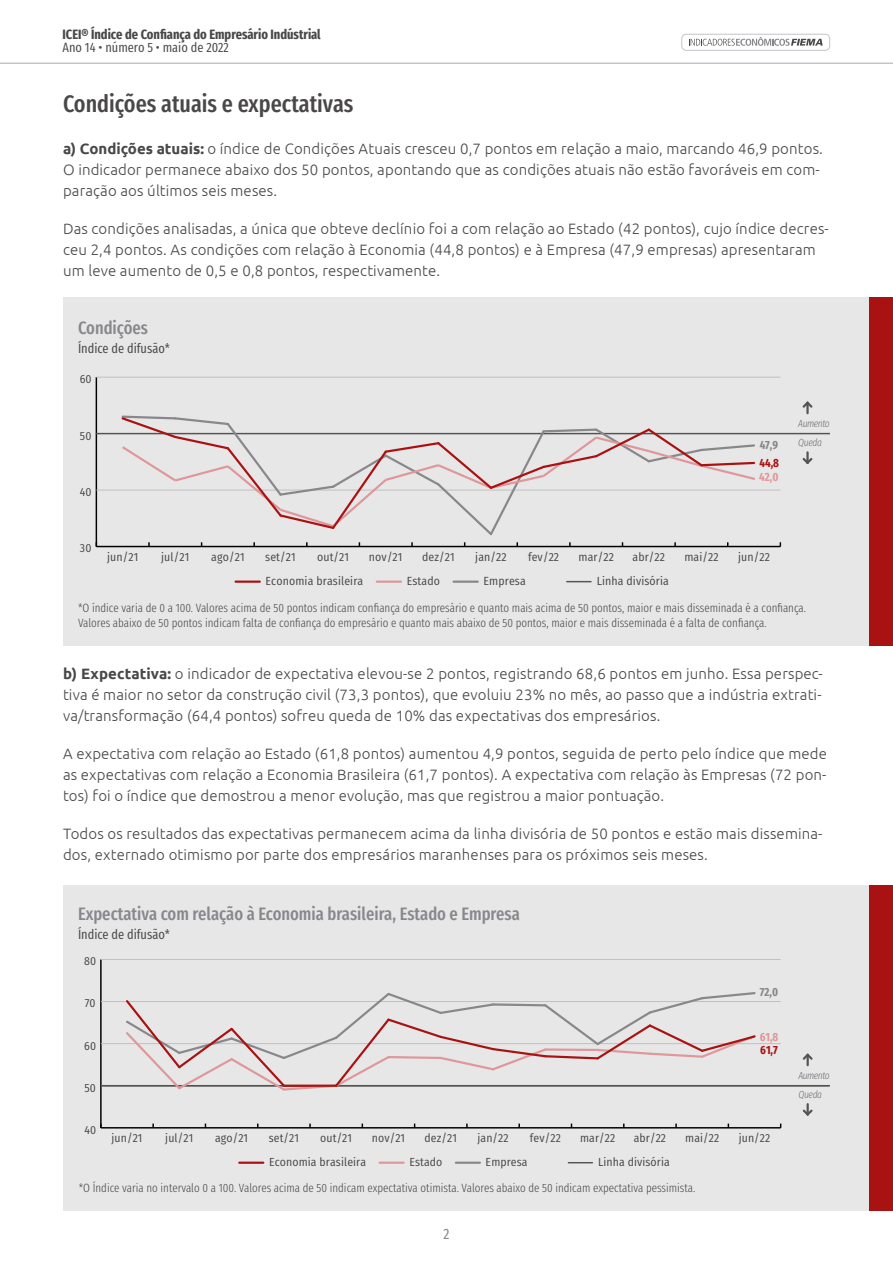
<style>
.page{position:relative;width:893px;height:1263px;background:#fff}
.page>*{position:absolute;margin:0;border:0;box-sizing:border-box;transform-origin:0 0}
.t1{font:500 24px "Fira Sans Compressed";color:#494748}
.t2{font:500 18px "Fira Sans Compressed";color:#89878c}
.t3{font:300 15px/21px "Ubuntu";letter-spacing:.01em;color:#494748}
.t4{font:15px "Fira Sans Compressed";color:#89878c}
.t5{font:13.5px "Fira Sans Compressed";color:#494748}
.t6{font:700 13.5px "Fira Sans Compressed";color:#494748}
.t7{font:300 12px/14.4px "Fira Sans Compressed";color:#494748}
.t8{font:11.85px "Fira Sans Condensed";letter-spacing:.01em;color:#474446}
.t9{font:700 11.85px "Fira Sans Compressed";color:#de989b}
.t10{font:700 11.85px "Fira Sans Compressed";color:#aa1212}
.t11{font:700 11.85px "Fira Sans Compressed";color:#88878b}
.t12{font:11.7px "Fira Sans Condensed";letter-spacing:.01em;color:#474446}
.t13{font:italic 300 10.35px "Fira Sans Compressed";letter-spacing:-.045em;color:#717176}
.t14{font:italic 300 10.2px "Fira Sans Compressed";letter-spacing:-.045em;color:#717176}
.s1{font-weight:700}
</style>
<div class="page">
<div style="left:681px;top:34px;width:149px;height:17px;border:1px solid #c3c5ca;border-radius:4px"></div>
<svg style="left:689px;top:37px;width:134px;height:9px"></svg>
<hr style="left:0;top:62px;width:893px;height:2px;background:#c3c5ca">
<div style="left:63px;top:298px;width:830px;height:348px;background:#e7e7e7"></div>
<div style="left:870px;top:298px;width:23px;height:348px;background:#a91212"></div>
<svg style="left:802px;top:402px;width:10px;height:12px"></svg>
<svg style="left:802px;top:451px;width:10px;height:13px"></svg>
<svg style="left:567px;top:581px;width:24px;height:1px"></svg>
<hr style="left:377px;top:580px;width:24px;height:3px;background:#de989b">
<hr style="left:236px;top:580px;width:24px;height:3px;background:#aa1212">
<hr style="left:454px;top:580px;width:24px;height:3px;background:#88878b">
<hr style="left:96px;top:546px;width:684px;height:1px;background:#000">
<hr style="left:96px;top:377px;width:1px;height:169px;background:#000">
<hr style="left:96px;top:490px;width:684px;height:1px;background:#c0c0c0">
<hr style="left:97px;top:433px;width:733px;height:1px;background:#525552">
<hr style="left:96px;top:377px;width:684px;height:1px;background:#c0c0c0">
<svg style="left:120px;top:415px;width:637px;height:131px"></svg>
<div style="left:63px;top:885px;width:830px;height:325px;background:#e7e7e7"></div>
<div style="left:870px;top:885px;width:23px;height:325px;background:#a91212"></div>
<svg style="left:803px;top:1054px;width:10px;height:12px"></svg>
<svg style="left:803px;top:1103px;width:10px;height:13px"></svg>
<svg style="left:568px;top:1162px;width:24px;height:1px"></svg>
<hr style="left:380px;top:1161px;width:24px;height:3px;background:#de989b">
<hr style="left:239px;top:1161px;width:24px;height:3px;background:#aa1212">
<hr style="left:456px;top:1161px;width:24px;height:3px;background:#88878b">
<hr style="left:101px;top:1127px;width:680px;height:1px;background:#000">
<hr style="left:100px;top:959px;width:2px;height:169px;background:#000">
<hr style="left:102px;top:1085px;width:728px;height:1px;background:#525552">
<hr style="left:101px;top:1043px;width:680px;height:1px;background:#c0c0c0">
<hr style="left:101px;top:1001px;width:680px;height:1px;background:#c0c0c0">
<hr style="left:101px;top:959px;width:680px;height:1px;background:#c0c0c0">
<hr style="left:101px;top:1085px;width:728px;height:1px;background:#525552">
<svg style="left:124px;top:992px;width:633px;height:99px"></svg>
<p class="t6" style="left:62px;top:23px;width:260px">ICEI® Índice de Confiança do Empresário Indústrial</p>
<p class="t5" style="left:62px;top:37px;width:168px">Ano 14 • número 5 • maio de 2022</p>
<h1 class="t1" style="left:63px;top:85px;width:292px">Condições atuais e expectativas</h1>
<p class="t3" style="left:63px;top:138px;width:761px"><span class="s1">a) Condições atuais:</span> o índice de Condições Atuais cresceu 0,7 pontos em relação a maio, marcando 46,9 pontos.<br>O indicador permanece abaixo dos 50 pontos, apontando que as condições atuais não estão favoráveis em com&shy;paração aos últimos seis meses.</p>
<p class="t3" style="left:63px;top:218px;width:767px">Das condições analisadas, a única que obteve declínio foi a com relação ao Estado (42 pontos), cujo índice decres&shy;ceu 2,4 pontos. As condições com relação à Economia (44,8 pontos) e à Empresa (47,9 empresas) apresentaram um leve aumento de 0,5 e 0,8 pontos, respectivamente.</p>
<p class="t2" style="left:78px;top:313px;width:72px">Condições</p>
<p class="t5" style="left:78px;top:338px;width:93px">Índice de difusão*</p>
<p class="t8" style="left:80px;top:370px;width:14px">60</p>
<p class="t8" style="left:80px;top:427px;width:13px">50</p>
<p class="t8" style="left:80px;top:483px;width:13px">40</p>
<p class="t11" style="left:760px;top:435px;width:20px">47,9</p>
<p class="t10" style="left:759px;top:453px;width:21px">44,8</p>
<p class="t9" style="left:759px;top:467px;width:21px">42,0</p>
<p class="t13" style="left:798px;top:416px;width:33px">Aumento</p>
<p class="t13" style="left:798px;top:435px;width:25px">Queda</p>
<p class="t8" style="left:80px;top:539px;width:13px">30</p>
<p class="t8" style="left:107px;top:548px;width:33px">jun/21</p>
<p class="t8" style="left:161px;top:548px;width:30px">jul/21</p>
<p class="t8" style="left:211px;top:548px;width:35px">ago/21</p>
<p class="t8" style="left:265px;top:548px;width:32px">set/21</p>
<p class="t8" style="left:317px;top:548px;width:34px">out/21</p>
<p class="t8" style="left:369px;top:548px;width:35px">nov/21</p>
<p class="t8" style="left:422px;top:548px;width:34px">dez/21</p>
<p class="t8" style="left:475px;top:548px;width:33px">jan/22</p>
<p class="t8" style="left:528px;top:548px;width:33px">fev/22</p>
<p class="t8" style="left:578px;top:548px;width:37px">mar/22</p>
<p class="t8" style="left:632px;top:548px;width:34px">abr/22</p>
<p class="t8" style="left:684px;top:548px;width:36px">mai/22</p>
<p class="t8" style="left:738px;top:548px;width:33px">jun/22</p>
<p class="t8" style="left:266px;top:572px;width:99px">Economia brasileira</p>
<p class="t8" style="left:407px;top:572px;width:35px">Estado</p>
<p class="t8" style="left:483px;top:572px;width:44px">Empresa</p>
<p class="t8" style="left:597px;top:572px;width:74px">Linha divisória</p>
<p class="t7" style="left:78px;top:601px;width:730px">*O índice varia de 0 a 100. Valores acima de 50 pontos indicam confiança do empresário e quanto mais acima de 50 pontos, maior e mais disseminada é a confiança.<br>Valores abaixo de 50 pontos indicam falta de confiança do empresário e quanto mais abaixo de 50 pontos, maior e mais disseminada é a falta de confiança.</p>
<p class="t3" style="left:63px;top:662px;width:761px;text-align:justify"><span class="s1">b) Expectativa:</span> o indicador de expectativa elevou-se 2 pontos, registrando 68,6 pontos em junho. Essa perspec&shy;tiva é maior no setor da construção civil (73,3 pontos), que evoluiu 23% no mês, ao passo que a indústria extrati&shy;va/transformação (64,4 pontos) sofreu queda de 10% das expectativas dos empresários.</p>
<p class="t3" style="left:63px;top:742px;width:765px;text-align:justify">A expectativa com relação ao Estado (61,8 pontos) aumentou 4,9 pontos, seguida de perto pelo índice que mede as expectativas com relação a Economia Brasileira (61,7 pontos). A expectativa com relação às Empresas (72 pon&shy;tos) foi o índice que demostrou a menor evolução, mas que registrou a maior pontuação.</p>
<p class="t3" style="left:63px;top:822px;width:761px">Todos os resultados das expectativas permanecem acima da linha divisória de 50 pontos e estão mais dissemina&shy;dos, externado otimismo por parte dos empresários maranhenses para os próximos seis meses.</p>
<p class="t2" style="left:78px;top:899px;width:443px">Expectativa com relação à Economia brasileira, Estado e Empresa</p>
<p class="t5" style="left:78px;top:924px;width:93px">Índice de difusão*</p>
<p class="t12" style="left:84px;top:952px;width:13px">80</p>
<p class="t12" style="left:85px;top:995px;width:12px">70</p>
<p class="t12" style="left:84px;top:1037px;width:13px">60</p>
<p class="t12" style="left:85px;top:1079px;width:13px">50</p>
<p class="t12" style="left:84px;top:1121px;width:13px">40</p>
<p class="t11" style="left:760px;top:982px;width:20px">72,0</p>
<p class="t9" style="left:760px;top:1027px;width:20px">61,8</p>
<p class="t10" style="left:760px;top:1040px;width:19px">61,7</p>
<p class="t12" style="left:112px;top:1129px;width:32px">jun/21</p>
<p class="t12" style="left:165px;top:1129px;width:29px">jul/21</p>
<p class="t12" style="left:215px;top:1129px;width:35px">ago/21</p>
<p class="t12" style="left:269px;top:1129px;width:32px">set/21</p>
<p class="t12" style="left:320px;top:1129px;width:33px">out/21</p>
<p class="t12" style="left:372px;top:1129px;width:35px">nov/21</p>
<p class="t12" style="left:425px;top:1129px;width:34px">dez/21</p>
<p class="t12" style="left:477px;top:1129px;width:33px">jan/22</p>
<p class="t12" style="left:530px;top:1129px;width:32px">fev/22</p>
<p class="t12" style="left:580px;top:1129px;width:37px">mar/22</p>
<p class="t12" style="left:634px;top:1129px;width:34px">abr/22</p>
<p class="t12" style="left:685px;top:1129px;width:36px">mai/22</p>
<p class="t12" style="left:739px;top:1129px;width:33px">jun/22</p>
<p class="t12" style="left:269px;top:1153px;width:99px">Economia brasileira</p>
<p class="t12" style="left:409px;top:1153px;width:35px">Estado</p>
<p class="t12" style="left:486px;top:1153px;width:43px">Empresa</p>
<p class="t12" style="left:598px;top:1153px;width:73px">Linha divisória</p>
<p class="t7" style="left:79px;top:1181px;width:618px">*O Índice varia no intervalo 0 a 100. Valores acima de 50 indicam expectativa otimista. Valores abaixo de 50 indicam expectativa pessimista.</p>
<p class="t4" style="left:443px;top:1222px;width:8px">2</p>
<p class="t14" style="left:798px;top:1068px;width:33px">Aumento</p>
<p class="t14" style="left:798px;top:1087px;width:25px">Queda</p>
</div>
